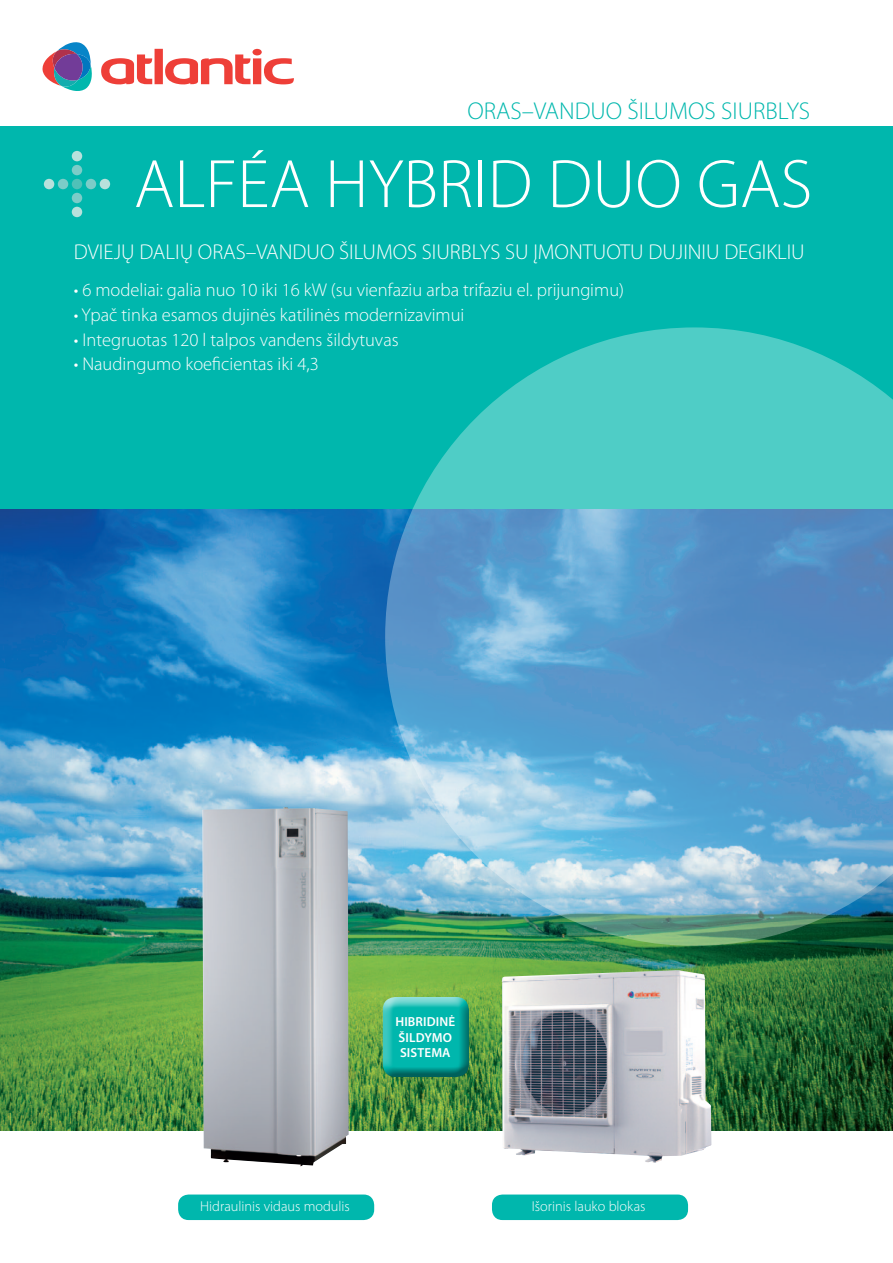
<style>
.page{position:relative;width:893px;height:1263px;background:#fff}
.page>*{position:absolute;margin:0;border:0;box-sizing:border-box;transform-origin:0 0}
.t1{font:300 69.15px "Myriad Pro";color:#fff}
.t2{font:300 24.45px "Myriad Pro";color:#00b7ad}
.t3{font:300 21.6px "Myriad Pro";color:#fff}
.t4{font:300 18.6px "Myriad Pro";color:#fff}
.t5{font:300 14.4px "Myriad Pro";color:#fff}
.t6{font:600 13.05px/15.8px "Myriad Pro";letter-spacing:.01em;color:#fff}
</style>
<div class="page">
<img style="left:0;top:509px;width:893px;height:622px">
<div style="left:0;top:126px;width:893px;height:383px;background:#00b7ad"></div>
<svg style="left:385px;top:327px;width:508px;height:619px;background:#59aec6"></svg>
<svg style="left:44px;top:151px;width:66px;height:66px"></svg>
<div style="left:178px;top:1194px;width:196px;height:26px;background:#00b7ad"></div>
<div style="left:492px;top:1194px;width:196px;height:26px;background:#00b7ad"></div>
<svg style="left:42px;top:42px;width:50px;height:49px"></svg>
<svg style="left:101px;top:49px;width:193px;height:35px"></svg>
<div style="left:380px;top:992px;width:90px;height:78px;background:#fff;opacity:.75"></div>
<div style="left:380px;top:999px;width:90px;height:78px;background:#231f20;opacity:.54"></div>
<img style="left:502px;top:970px;width:209px;height:193px">
<img style="left:202px;top:807px;width:147px;height:359px">
<h2 class="t2" style="left:467px;top:96px;width:344px">ORAS–VANDUO ŠILUMOS SIURBLYS</h2>
<h1 class="t1" style="left:134px;top:142px;width:680px">ALFÉA HYBRID DUO GAS</h1>
<p class="t3" style="left:74px;top:238px;width:732px">DVIEJŲ DALIŲ ORAS–VANDUO ŠILUMOS SIURBLYS SU ĮMONTUOTU DUJINIU DEGIKLIU</p>
<p class="t4" style="left:74px;top:279px;width:552px">• 6 modeliai: galia nuo 10 iki 16 kW (su vienfaziu arba trifaziu el. prijungimu)</p>
<p class="t4" style="left:74px;top:303px;width:392px">• Ypač tinka esamos dujinės katilinės modernizavimui</p>
<p class="t4" style="left:74px;top:328px;width:326px">• Integruotas 120 l talpos vandens šildytuvas</p>
<p class="t4" style="left:74px;top:353px;width:247px">• Naudingumo koeficientas iki 4,3</p>
<p class="t6" style="left:395px;top:1013px;width:61px">HIBRIDINĖ<br>ŠILDYMO<br>SISTEMA</p>
<p class="t5" style="left:200px;top:1198px;width:151px">Hidraulinis vidaus modulis</p>
<p class="t5" style="left:532px;top:1198px;width:115px">Išorinis lauko blokas</p>
</div>
